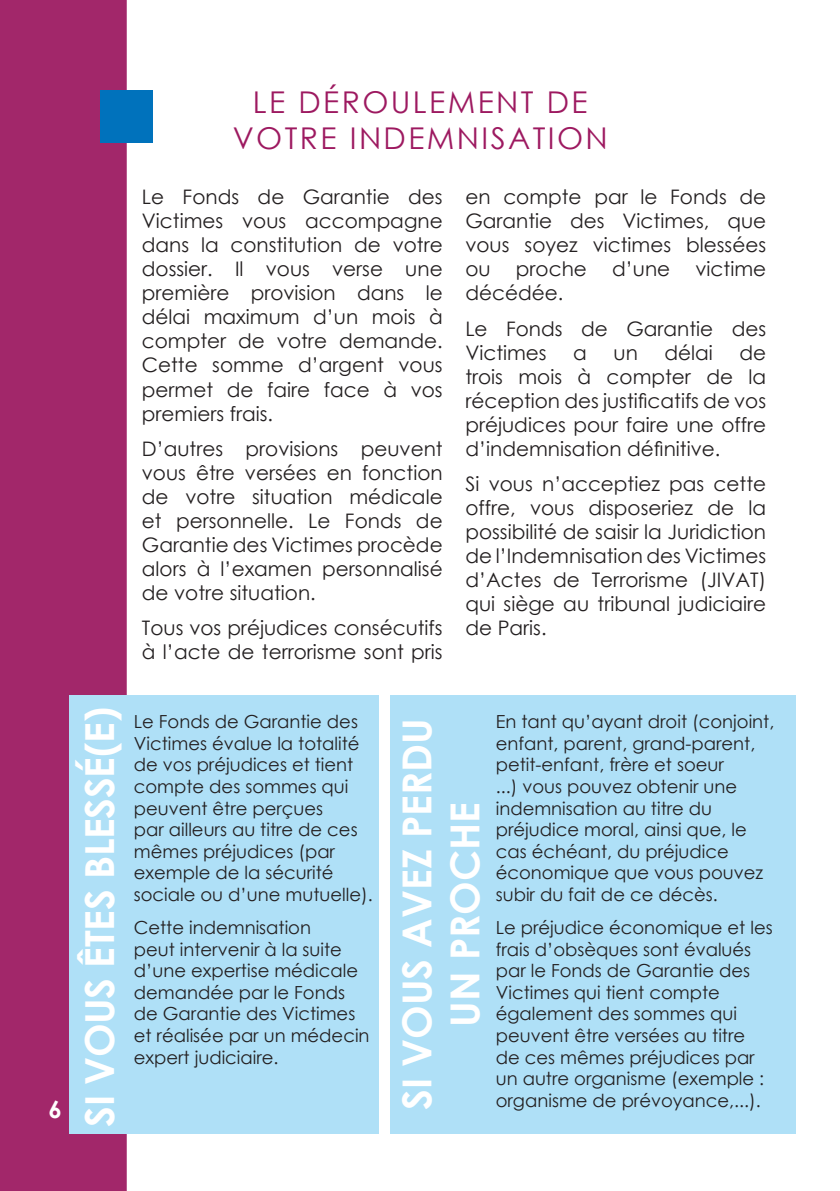
<style>
.page{position:relative;width:840px;height:1191px;background:#fff}
.page>*{position:absolute;margin:0;border:0;box-sizing:border-box;transform-origin:0 0}
.t1{font:700 40px/48px "Century Gothic";color:#fff;text-align:center}
.t2{font:30px/36px "Century Gothic";letter-spacing:.08em;color:#9d1960;text-align:center}
.t3{font:700 24px "Century Gothic";color:#fff}
.t4{font:20px/24px "Century Gothic";color:#231f20;text-align:justify}
.t5{font:18px/21.6px "Century Gothic";color:#231f20}
</style>
<div class="page">
<div style="left:0;top:0;width:127px;height:1191px;background:#a2276a"></div>
<div style="left:100px;top:90px;width:53px;height:52px;background:#0072bc"></div>
<div style="left:69px;top:695px;width:310px;height:439px;background:#afe0f7"></div>
<div style="left:390px;top:695px;width:405px;height:439px;background:#afe0f7"></div>
<h2 class="t2" style="left:233px;top:83px;width:376px">LE DÉROULEMENT DE<br>VOTRE INDEMNISATION</h2>
<p class="t4" style="left:142px;top:185px;width:302px">Le Fonds de Garantie des Victimes vous accompagne dans la constitution de votre dossier. Il vous verse une première provision dans le délai maximum d’un mois à compter de votre demande.<br>Cette somme d’argent vous permet de faire face à vos premiers frais.</p>
<p class="t4" style="left:142px;top:436px;width:302px">D’autres provisions peuvent vous être versées en fonction de votre situation médicale et personnelle. Le Fonds de Garantie des Victimes procède alors à l’examen personnalisé de votre situation.</p>
<p class="t4" style="left:142px;top:616px;width:302px">Tous vos préjudices consécutifs à l’acte de terrorisme sont pris</p>
<p class="t4" style="left:465px;top:185px;width:302px">en compte par le Fonds de Garantie des Victimes, que vous soyez victimes blessées ou</p>
<p class="t4" style="left:515px;top:257px;width:72px">proche</p>
<p class="t4" style="left:611px;top:257px;width:60px">d’une</p>
<p class="t4" style="left:695px;top:257px;width:72px">victime</p>
<p class="t4" style="left:465px;top:275px;width:302px;line-height:35.4px">décédée.<br>Le Fonds de Garantie des</p>
<p class="t4" style="left:465px;top:340px;width:83px">Victimes</p>
<p class="t4" style="left:573px;top:340px;width:15px">a</p>
<p class="t4" style="left:613px;top:340px;width:26px">un</p>
<p class="t4" style="left:664px;top:340px;width:50px">délai</p>
<p class="t4" style="left:465px;top:340px;width:302px;text-indent:274px">de trois mois à compter de la réception des justificatifs de vos préjudices pour faire une offre d’indemnisation définitive.</p>
<p class="t4" style="left:465px;top:472px;width:302px">Si vous n’acceptiez pas cette offre, vous disposeriez de la possibilité de saisir la Juridiction de l’Indemnisation des Victimes d’Actes de Terrorisme (JIVAT) qui siège au tribunal judiciaire de Paris.</p>
<p class="t3" style="left:49px;top:1091px;width:15px">6</p>
<h1 class="t1" style="left:74px;top:1126px;width:421px;rotate:-90deg">SI VOUS ÊTES BLESSÉ(E)</h1>
<p class="t5" style="left:134px;top:710px;width:240px">Le Fonds de Garantie des<br>Victimes évalue la totalité de vos préjudices et tient compte des sommes qui peuvent être perçues<br>par ailleurs au titre de ces mêmes préjudices (par exemple de la sécurité sociale ou d’une mutuelle).</p>
<p class="t5" style="left:134px;top:916px;width:237px">Cette indemnisation<br>peut intervenir à la suite d’une expertise médicale demandée par le Fonds de Garantie des Victimes et réalisée par un médecin expert judiciaire.</p>
<h1 class="t1" style="left:391px;top:1110px;width:393px;rotate:-90deg">SI VOUS AVEZ PERDU<br>UN PROCHE</h1>
<p class="t5" style="left:495px;top:710px;width:280px">En tant qu’ayant droit (conjoint, enfant, parent, grand-parent, petit-enfant, frère et soeur<br>...) vous pouvez obtenir une indemnisation au titre du préjudice moral, ainsi que, le cas échéant, du préjudice économique que vous pouvez subir du fait de ce décès.</p>
<p class="t5" style="left:495px;top:916px;width:278px">Le préjudice économique et les frais d’obsèques sont évalués par le Fonds de Garantie des<br>Victimes qui tient compte également des sommes qui peuvent être versées au titre de ces mêmes préjudices par un autre organisme (exemple : organisme de prévoyance,...).</p>
</div>
